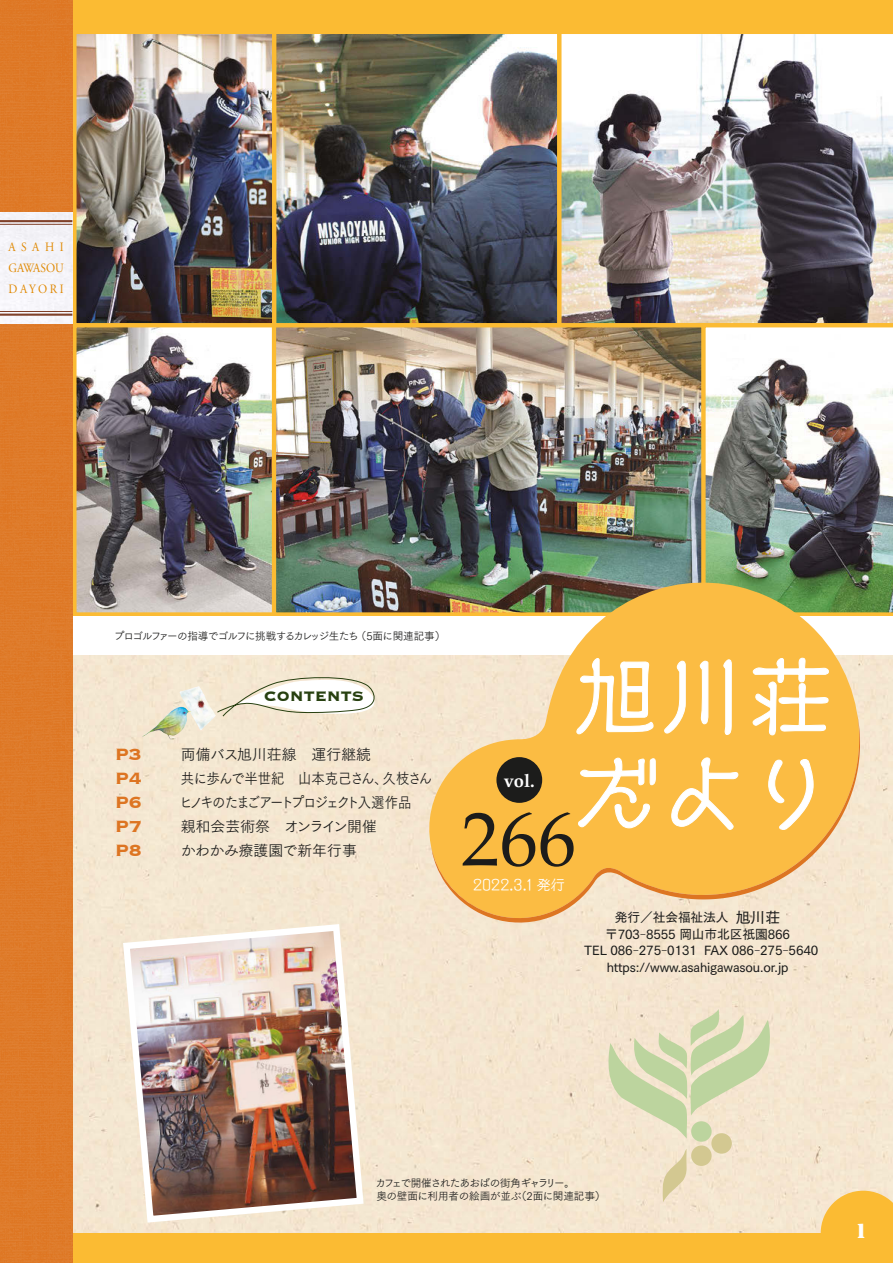
<style>
.page{position:relative;width:893px;height:1263px;background:#fff}
.page>*{position:absolute;margin:0;border:0;box-sizing:border-box;transform-origin:0 0}
.t1{font:76.5px "Palatino";color:#1c1c1b}
.t2{font:700 21.3px "Copperplate";letter-spacing:-.01em;color:#dd7522}
.t3{font:19.2px "Stencil Std";color:#fff}
.t4{font:700 18.3px "Palatino";color:#fff}
.t5{font:700 18px "Copperplate";color:#274010}
.t6{font:14.85px "Tsuku Go Pro R";color:#1c1c1b}
.t7{font:14.85px "Tsuku Go Pro R";letter-spacing:-.035em;color:#1c1c1b;scale:.9 1}
.t8{font:14.85px "Tsuku Go Pro R";letter-spacing:-.13em;color:#1c1c1b;scale:.9 1}
.t9{font:14.85px "Tsuku Go Pro R";letter-spacing:-.01em;color:#1c1c1b}
.t10{font:13.8px "New Cinema A Std D";color:#fff}
.t11{font:12.75px/16.6px "Tsuku Go Pro D";letter-spacing:-.01em;color:#1c1c1b;text-align:center}
.t12{font:12.75px/21px "Adobe Garamond Pro";letter-spacing:.21em;color:#e08800;text-align:justify;scale:.9 1}
.t13{font:10.65px/12.8px "Tsuku Go Pro R";letter-spacing:-.05em;color:#1c1c1b}
.t14{font:10.65px "Tsuku Go Pro R";letter-spacing:-.08em;color:#1c1c1b}
.s1{font-size:14.85px}
</style>
<div class="page">
<div style="left:72px;top:655px;width:821px;height:578px;background:#f5e6d1"></div>
<svg style="left:608px;top:1009px;width:162px;height:130px;background:#dedebb"></svg>
<svg style="left:661px;top:1149px;width:26px;height:53px"></svg>
<div style="left:691px;top:1121px;width:21px;height:21px;background:#bcd49e;border-radius:50%"></div>
<div style="left:711px;top:1133px;width:21px;height:21px;background:#d3c891;border-radius:50%"></div>
<div style="left:691px;top:1145px;width:21px;height:21px;background:#d3c891;border-radius:50%"></div>
<img style="left:561px;top:30px;width:332px;height:293px">
<img style="left:77px;top:35px;width:194px;height:287px">
<div style="left:72px;top:30px;width:204px;height:297px;border:4px solid #fbbb33"></div>
<img style="left:277px;top:35px;width:279px;height:287px">
<div style="left:272px;top:30px;width:289px;height:297px;border:4px solid #fbbb33"></div>
<img style="left:77px;top:328px;width:194px;height:284px">
<div style="left:72px;top:323px;width:204px;height:294px;border:4px solid #fbbb33"></div>
<img style="left:277px;top:328px;width:424px;height:284px">
<div style="left:272px;top:323px;width:434px;height:294px;border:4px solid #fbbb33"></div>
<img style="left:701px;top:323px;width:192px;height:293px">
<img style="left:120px;top:921px;width:247px;height:305px">
<div style="left:0;top:1233px;width:893px;height:30px;background:#fbbb33"></div>
<svg style="left:821px;top:1191px;width:72px;height:42px;background:#fac14b"></svg>
<div style="left:0;top:0;width:893px;height:30px;background:#fbbb33"></div>
<img style="left:185px;top:686px;width:14px;height:4px">
<img style="left:146px;top:707px;width:33px;height:27px">
<svg style="left:217px;top:677px;width:157px;height:40px"></svg>
<div style="left:0;top:0;width:72px;height:1263px;background:#de7b29"></div>
<div style="left:0;top:213px;width:72px;height:110px;background:#f4f3f8"></div>
<hr style="left:0;top:220px;width:72px;height:2px;background:#80412a">
<hr style="left:0;top:224px;width:72px;height:1px;background:#80412a">
<hr style="left:0;top:314px;width:72px;height:2px;background:#80412a">
<hr style="left:0;top:311px;width:72px;height:1px;background:#80412a">
<svg style="left:417px;top:570px;width:464px;height:354px;background:#d1c08a"></svg>
<svg style="left:431px;top:710px;width:429px;height:218px;background:#f8c76e"></svg>
<svg style="left:576px;top:657px;width:78px;height:78px"></svg>
<svg style="left:664px;top:659px;width:68px;height:76px"></svg>
<svg style="left:752px;top:657px;width:77px;height:79px"></svg>
<svg style="left:577px;top:757px;width:79px;height:72px"></svg>
<svg style="left:671px;top:757px;width:68px;height:73px"></svg>
<svg style="left:768px;top:758px;width:46px;height:72px"></svg>
<div style="left:496px;top:757px;width:46px;height:46px;background:#1c1c1b;border-radius:50%"></div>
<p class="t12" style="left:8px;top:237px;width:63px">ASAHI GAWASOU DAYORI</p>
<p class="t14" style="left:114px;top:627px;width:333px">プロゴルファーの指導でゴルフに挑戦するカレッジ生たち（5面に関連記事）</p>
<h3 class="t5" style="left:264px;top:684px;width:102px">CONTENTS</h3>
<h2 class="t2" style="left:115px;top:740px;width:28px">P3</h2>
<p class="t6" style="left:181px;top:742px;width:192px">両備バス旭川荘線　運行継続</p>
<h2 class="t2" style="left:115px;top:764px;width:28px">P4</h2>
<p class="t7" style="left:181px;top:766px;width:281px">共に歩んで半世紀　山本克己さん、久枝さん</p>
<h2 class="t2" style="left:115px;top:788px;width:28px">P6</h2>
<p class="t8" style="left:179px;top:790px;width:259px">ヒノキのたまごアートプロジェクト入選作品</p>
<h2 class="t2" style="left:115px;top:812px;width:28px">P7</h2>
<p class="t6" style="left:181px;top:814px;width:198px">親和会芸術祭　オンライン開催</p>
<h2 class="t2" style="left:115px;top:836px;width:28px">P8</h2>
<p class="t9" style="left:181px;top:838px;width:178px">かわかみ療護園で新年行事</p>
<h3 class="t4" style="left:504px;top:765px;width:33px">vol.</h3>
<h1 class="t1" style="left:461px;top:776px;width:116px">266</h1>
<p class="t10" style="left:473px;top:874px;width:93px">2022.3.1 発行</p>
<p class="t11" style="left:584px;top:907px;width:235px">発行／社会福祉法人 <span class="s1">旭川荘</span>〒703―8555 岡山市北区祇園866<br>TEL 086―275―0131 FAX 086―275―5640 https://www.asahigawasou.or.jp</p>
<p class="t13" style="left:375px;top:1176px;width:232px">カフェで開催されたあおばの街角ギャラリー。<br>奥の壁面に利用者の絵画が並ぶ（2面に関連記事）</p>
<h3 class="t3" style="left:855px;top:1219px;width:14px">1</h3>
</div>
